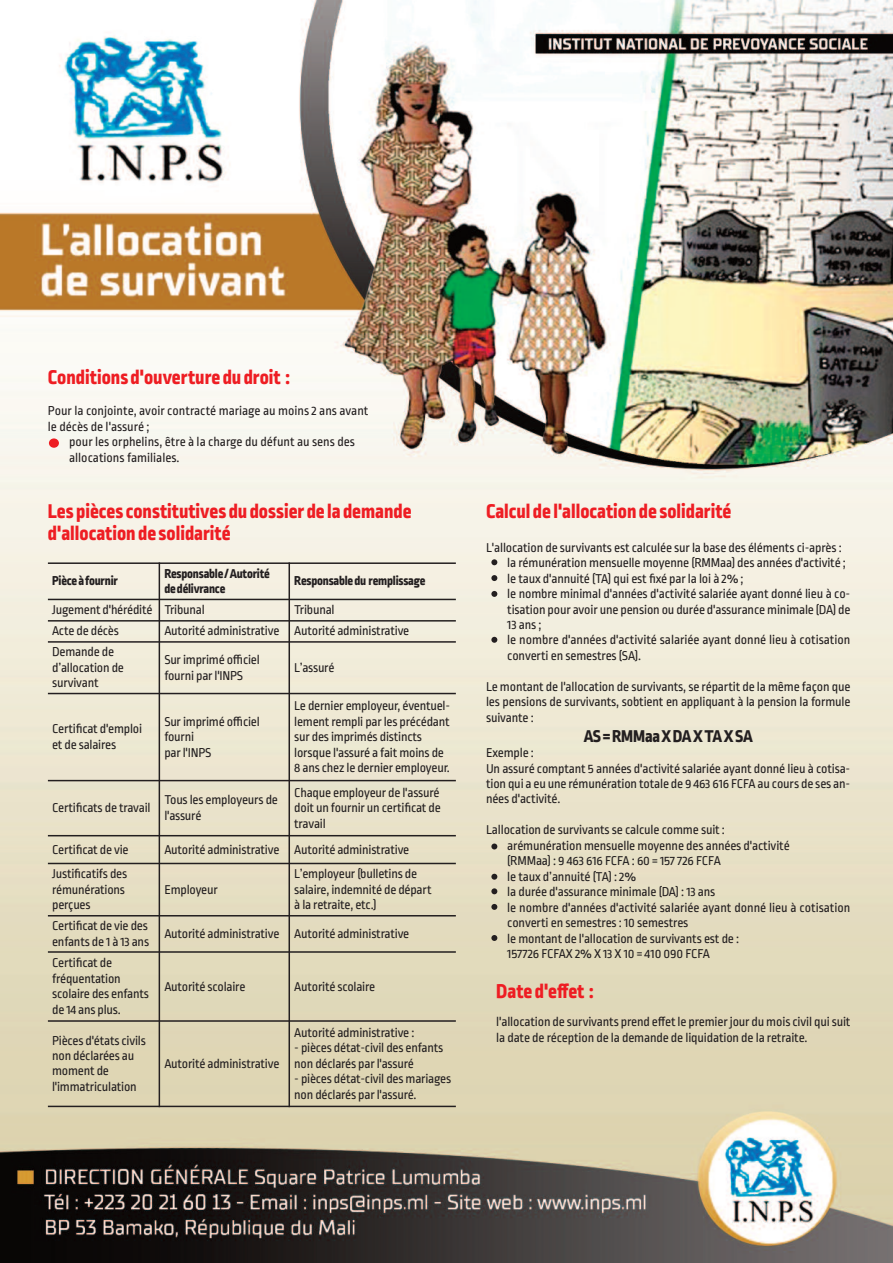
<style>
.page{position:relative;width:893px;height:1263px;background:#fff}
.page>*{position:absolute;margin:0;border:0;box-sizing:border-box;transform-origin:0 0}
.t1{font:800 21px/22.2px "Ropa Sans Pro";color:#ee1d23}
.t2{font:800 18px "Ropa Sans Pro";letter-spacing:-.01em;color:#231f20}
.t3{font:13.5px/15.5px "Ropa Sans Pro";letter-spacing:-.015em;color:#231f20}
.t4{font:800 13.5px/15.5px "Ropa Sans Pro";letter-spacing:-.015em;color:#231f20}
</style>
<div class="page">
<img style="left:0;top:0;width:893px;height:1263px">
<div style="left:49px;top:438px;width:10px;height:10px;background:#ee1d23;border-radius:50%"></div>
<hr style="left:159px;top:562px;width:1px;height:545px;background:#231f20">
<hr style="left:289px;top:562px;width:1px;height:545px;background:#231f20">
<hr style="left:48px;top:562px;width:408px;height:2px;background:#231f20">
<hr style="left:48px;top:599px;width:408px;height:1px;background:#231f20">
<hr style="left:48px;top:620px;width:408px;height:2px;background:#231f20">
<hr style="left:48px;top:641px;width:408px;height:2px;background:#231f20">
<hr style="left:48px;top:693px;width:408px;height:1px;background:#231f20">
<hr style="left:48px;top:780px;width:408px;height:1px;background:#231f20">
<hr style="left:48px;top:835px;width:408px;height:1px;background:#231f20">
<hr style="left:48px;top:863px;width:408px;height:1px;background:#231f20">
<hr style="left:48px;top:915px;width:408px;height:1px;background:#231f20">
<hr style="left:48px;top:951px;width:408px;height:2px;background:#231f20">
<hr style="left:48px;top:1020px;width:408px;height:2px;background:#231f20">
<hr style="left:48px;top:1106px;width:408px;height:1px;background:#231f20">
<svg style="left:491px;top:575px;width:6px;height:6px"></svg>
<svg style="left:491px;top:637px;width:6px;height:6px"></svg>
<svg style="left:491px;top:874px;width:6px;height:6px"></svg>
<svg style="left:491px;top:904px;width:6px;height:6px"></svg>
<svg style="left:491px;top:935px;width:6px;height:6px"></svg>
<svg style="left:491px;top:843px;width:6px;height:6px"></svg>
<svg style="left:491px;top:888px;width:6px;height:6px"></svg>
<svg style="left:491px;top:559px;width:6px;height:6px"></svg>
<svg style="left:491px;top:591px;width:6px;height:6px"></svg>
<h1 class="t1" style="left:48px;top:368px;width:244px">Conditions d'ouverture dudroit :</h1>
<p class="t3" style="left:48px;top:404px;width:322px">Pour la conjointe, avoir contracté mariage au moins 2 ans avant le décès de l'assuré ;</p>
<p class="t3" style="left:69px;top:435px;width:287px">pour les orphelins, être à la charge du défunt au sens des allocations familiales.</p>
<h1 class="t1" style="left:48px;top:502px;width:365px">Les piècesconstitutives dudossier de la demande d'allocationde solidarité</h1>
<h1 class="t1" style="left:486px;top:502px;width:247px">Calcul de l'allocationde solidarité</h1>
<p class="t4" style="left:52px;top:574px;width:67px">Pièceàfournir</p>
<p class="t4" style="left:164px;top:567px;width:107px">Responsable/Autorité dedélivrance</p>
<p class="t4" style="left:294px;top:574px;width:133px">Responsabledu remplissage</p>
<p class="t3" style="left:52px;top:603px;width:154px">Jugement d'hérédité Tribunal</p>
<p class="t3" style="left:294px;top:603px;width:42px">Tribunal</p>
<p class="t3" style="left:52px;top:624px;width:68px">Acte de décès</p>
<p class="t3" style="left:164px;top:624px;width:246px">Autorité administrative Autorité administrative</p>
<p class="t3" style="left:52px;top:645px;width:73px">Demande de d’allocation de survivant</p>
<p class="t3" style="left:164px;top:653px;width:97px">Sur imprimé officiel fourni par l'INPS</p>
<p class="t3" style="left:294px;top:661px;width:42px">L’assuré</p>
<p class="t3" style="left:52px;top:722px;width:91px">Certificat d'emploi et de salaires</p>
<p class="t3" style="left:164px;top:715px;width:97px">Sur imprimé officiel fourni<br>par l'INPS</p>
<p class="t3" style="left:294px;top:699px;width:157px">Le dernier employeur, éventuel&shy;lement rempli par les précédant sur des imprimés distincts lorsque l'assuré a fait moins de<br>8 ans chez le dernier employeur.</p>
<p class="t3" style="left:52px;top:801px;width:100px">Certificats de travail</p>
<p class="t3" style="left:164px;top:793px;width:115px">Tous les employeurs de l'assuré</p>
<p class="t3" style="left:294px;top:786px;width:148px;text-align:justify">Chaque employeur de l'assuré doit un fournir un certificat de travail</p>
<p class="t3" style="left:52px;top:843px;width:78px">Certificat de vie</p>
<p class="t3" style="left:164px;top:843px;width:246px">Autorité administrative Autorité administrative</p>
<p class="t3" style="left:52px;top:867px;width:77px">Justificatifs des rémunérations perçues</p>
<p class="t3" style="left:294px;top:867px;width:139px">L’employeur (bulletins de salaire, indemnité de départ à la retraite, etc.)</p>
<p class="t3" style="left:164px;top:883px;width:55px">Employeur</p>
<p class="t3" style="left:52px;top:919px;width:98px">Certificat de vie des enfants de 1 à 13 ans</p>
<p class="t3" style="left:164px;top:927px;width:246px">Autorité administrative Autorité administrative</p>
<p class="t3" style="left:52px;top:956px;width:98px">Certificat de fréquentation scolaire des enfants de 14 ans plus.</p>
<p class="t3" style="left:164px;top:980px;width:83px">Autorité scolaire</p>
<p class="t3" style="left:294px;top:980px;width:82px">Autorité scolaire</p>
<p class="t3" style="left:52px;top:1034px;width:95px">Pièces d'états civils non déclarées au moment de l'immatriculation</p>
<p class="t3" style="left:164px;top:1057px;width:117px">Autorité administrative</p>
<p class="t3" style="left:294px;top:1026px;width:122px">Autorité administrative :</p>
<p class="t3" style="left:294px;top:1041px;width:151px">- pièces détat-civil des enfants non déclarés par l'assuré</p>
<p class="t3" style="left:294px;top:1072px;width:158px">- pièces détat-civil des mariages non déclarés par l'assuré.</p>
<p class="t3" style="left:507px;top:541px;width:345px;text-indent:-21px">L'allocation de survivants est calculée sur la base des éléments ci-après : la rémunération mensuelle moyenne (RMMaa) des années d'activité ; le taux d'annuité (TA) qui est fixé par la loi à 2% ;<br>le nombre minimal d'années d'activité salariée ayant donné lieu à co&shy;tisation pour avoir une pension ou durée d'assuranceminimale (DA) de 13 ans ;<br>le nombre d'années d'activité salariée ayant donné lieu à cotisation converti en semestres (SA).</p>
<p class="t3" style="left:486px;top:680px;width:366px;text-align:justify">Le montant de l'allocation de survivants, se répartit de la même façon que les pensions de survivants, sobtient en appliquant à la pension la formule suivante :</p>
<h2 class="t2" style="left:584px;top:730px;width:171px">AS=RMMaaXDAXTAXSA</h2>
<p class="t3" style="left:486px;top:746px;width:366px">Exemple :<br>Un assuré comptant 5 années d'activité salariée ayant donné lieu à cotisa&shy;tion qui a eu une rémunération totale de 9 463 616 FCFA au cours de ses an&shy;nées d'activité.</p>
<p class="t3" style="left:507px;top:823px;width:345px;text-indent:-21px">Lallocation de survivants se calcule comme suit :<br>arémunération mensuelle moyenne des années d'activité<br>(RMMaa) : 9 463 616 FCFA : 60 = 157 726 FCFA<br>le taux d’annuité (TA) : 2%<br>la durée d'assurance minimale (DA) : 13 ans<br>le nombre d'années d'activité salariée ayant donné lieu à cotisation converti en semestres : 10 semestres<br>le montant de l'allocation de survivants est de :<br>157726 FCFAX 2% X 13 X 10 = 410 090 FCFA</p>
<h1 class="t1" style="left:496px;top:982px;width:99px">Date d'effet :</h1>
<p class="t3" style="left:496px;top:1015px;width:356px">l'allocation de survivants prend effetle premierjour dumoiscivil quisuit la date de réception de la demande de liquidation de la retraite.</p>
</div>
